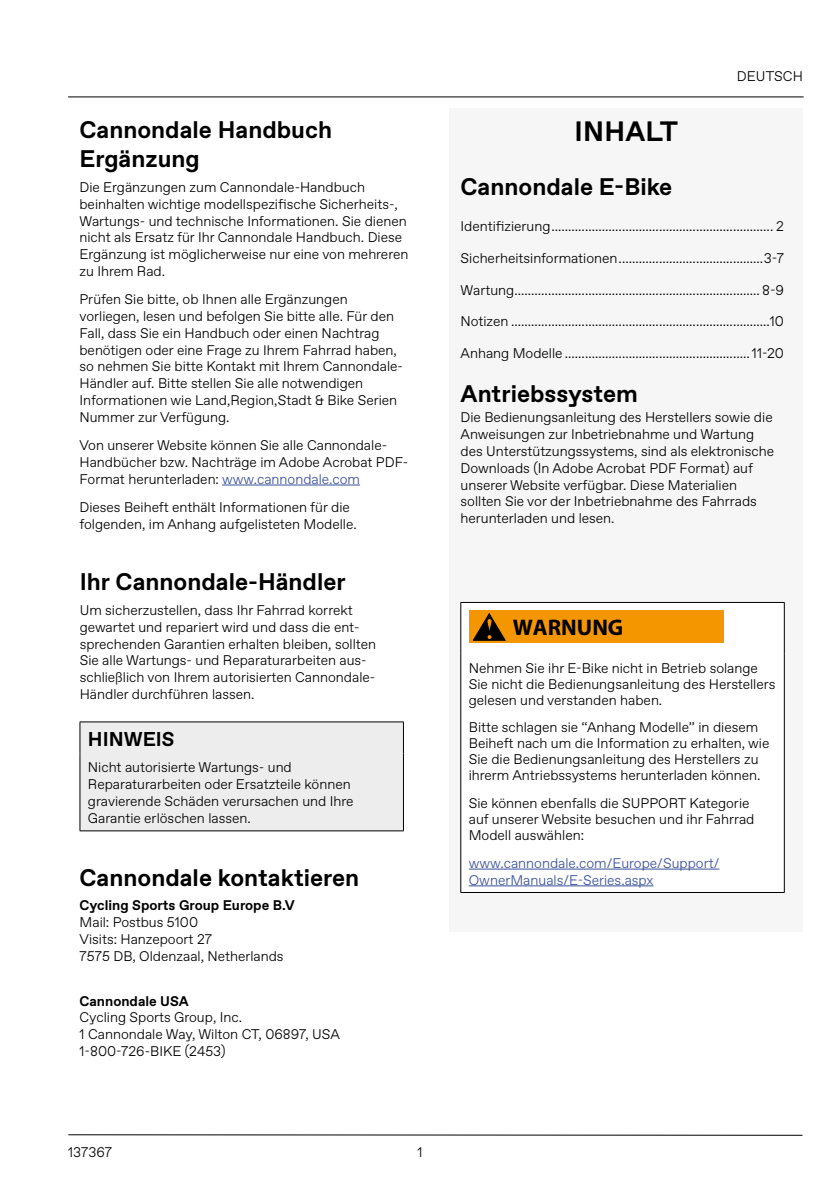
<style>
.page{position:relative;width:840px;height:1191px;background:#fff}
.page>*{position:absolute;margin:0;border:0;box-sizing:border-box;transform-origin:0 0}
.t1{font:700 28px "Favorit";letter-spacing:.01em;color:#000}
.t2{font:700 24px/28.8px "Favorit";color:#000}
.t3{font:700 22.6px "Myriad Pro";color:#000}
.t4{font:700 20px "Favorit";color:#000}
.t5{font:300 14px/16.8px "Favorit";color:#000}
.t6{font:300 14px/16.8px "Favorit";color:#39509b}
.t7{font:700 14px "Favorit";color:#000}
.s1{color:#39509b}
</style>
<div class="page">
<hr style="left:68px;top:1134px;width:734px;height:1px;background:#000">
<hr style="left:68px;top:96px;width:735px;height:1px;background:#000">
<div style="left:449px;top:108px;width:353px;height:824px;background:#f6f6f6"></div>
<div style="left:461px;top:603px;width:263px;height:289px;background:#fff"></div>
<hr style="left:460px;top:602px;width:324px;height:1px;background:#000">
<hr style="left:460px;top:602px;width:1px;height:52px;background:#000">
<hr style="left:783px;top:602px;width:1px;height:52px;background:#000">
<hr style="left:460px;top:654px;width:1px;height:238px;background:#000">
<hr style="left:783px;top:654px;width:1px;height:238px;background:#000">
<hr style="left:460px;top:892px;width:324px;height:1px;background:#000">
<div style="left:468px;top:610px;width:254px;height:36px;background:#fff"></div>
<div style="left:468px;top:611px;width:254px;height:32px;background:#f49600"></div>
<svg style="left:473px;top:613px;width:32px;height:27px"></svg>
<hr style="left:468px;top:868px;width:251px;height:1px;background:#39509b">
<hr style="left:468px;top:885px;width:185px;height:1px;background:#39509b">
<hr style="left:222px;top:484px;width:138px;height:1px;background:#39509b">
<div style="left:81px;top:722px;width:322px;height:108px;background:#ededed"></div>
<hr style="left:80px;top:721px;width:323px;height:1px;background:#000">
<hr style="left:80px;top:722px;width:1px;height:31px;background:#000">
<hr style="left:403px;top:722px;width:1px;height:31px;background:#000">
<hr style="left:80px;top:753px;width:1px;height:77px;background:#000">
<hr style="left:403px;top:753px;width:1px;height:77px;background:#000">
<hr style="left:80px;top:830px;width:323px;height:1px;background:#000">
<h2 class="t2" style="left:79px;top:115px;width:254px">Cannondale Handbuch<br>Ergänzung</h2>
<p class="t5" style="left:79px;top:178px;width:330px">Die Ergänzungen zum Cannondale-Handbuch beinhalten wichtige modellspezifische Sicherheits-, Wartungs- und technische Informationen. Sie dienen nicht als Ersatz für Ihr Cannondale Handbuch. Diese Ergänzung ist möglicherweise nur eine von mehreren zu Ihrem Rad.</p>
<p class="t5" style="left:79px;top:290px;width:325px">Prüfen Sie bitte, ob Ihnen alle Ergänzungen vorliegen, lesen und befolgen Sie bitte alle. Für den Fall, dass Sie ein Handbuch oder einen Nachtrag benötigen oder eine Frage zu Ihrem Fahrrad haben, so nehmen Sie bitte Kontakt mit Ihrem Cannondale-Händler auf. Bitte stellen Sie alle notwendigen Informationen wie Land,Region,Stadt &amp; Bike Serien Nummer zur Verfügung.</p>
<p class="t5" style="left:79px;top:436px;width:330px">Von unserer Website können Sie alle Cannondale-<br>Handbücher bzw. Nachträge im Adobe Acrobat PDF-<br>Format herunterladen: <span class="s1">www.cannondale.com</span></p>
<p class="t5" style="left:79px;top:498px;width:279px">Dieses Beiheft enthält Informationen für die folgenden, im Anhang aufgelisteten Modelle.</p>
<h2 class="t2" style="left:80px;top:567px;width:267px">Ihr Cannondale-Händler</h2>
<p class="t5" style="left:80px;top:601px;width:298px">Um sicherzustellen, dass Ihr Fahrrad korrekt gewartet und repariert wird und dass die ent&shy;sprechenden Garantien erhalten bleiben, sollten Sie alle Wartungs- und Reparaturarbeiten aus&shy;schließlich von Ihrem autorisierten Cannondale-Händler durchführen lassen.</p>
<h3 class="t4" style="left:88px;top:725px;width:88px">HINWEIS</h3>
<p class="t5" style="left:88px;top:758px;width:267px">Nicht autorisierte Wartungs- und Reparaturarbeiten oder Ersatzteile können gravierende Schäden verursachen und Ihre Garantie erlöschen lassen.</p>
<h2 class="t2" style="left:79px;top:862px;width:281px">Cannondale kontaktieren</h2>
<p class="t7" style="left:79px;top:896px;width:217px">Cycling Sports Group Europe B.V</p>
<p class="t5" style="left:79px;top:913px;width:205px">Mail: Postbus 5100<br>Visits: Hanzepoort 27<br>7575 DB, Oldenzaal, Netherlands</p>
<p class="t7" style="left:79px;top:991px;width:111px">Cannondale USA</p>
<p class="t5" style="left:79px;top:1008px;width:262px">Cycling Sports Group, Inc.<br>1 Cannondale Way, Wilton CT, 06897, USA<br>1-800-726-BIKE (2453)</p>
<p class="t5" style="left:68px;top:1143px;width:46px">137367</p>
<p class="t5" style="left:417px;top:1143px;width:7px">1</p>
<p class="t5" style="left:736px;top:67px;width:68px">DEUTSCH</p>
<h1 class="t1" style="left:574px;top:113px;width:105px">INHALT</h1>
<h2 class="t2" style="left:460px;top:172px;width:213px">Cannondale E-Bike</h2>
<p class="t5" style="left:460px;top:217px;width:325px">Identifizierung.................................................................. 2</p>
<p class="t5" style="left:460px;top:249px;width:325px">Sicherheitsinformationen...........................................3-7</p>
<p class="t5" style="left:460px;top:281px;width:325px">Wartung......................................................................... 8-9</p>
<p class="t5" style="left:460px;top:313px;width:325px">Notizen .............................................................................10</p>
<p class="t5" style="left:460px;top:344px;width:325px">Anhang Modelle .......................................................11-20</p>
<h2 class="t2" style="left:460px;top:379px;width:179px">Antriebssystem</h2>
<p class="t5" style="left:460px;top:408px;width:315px">Die Bedienungsanleitung des Herstellers sowie die Anweisungen zur Inbetriebnahme und Wartung des Unterstützungssystems, sind als elektronische Downloads (In Adobe Acrobat PDF Format) auf unserer Website verfügbar. Diese Materialien sollten Sie vor der Inbetriebnahme des Fahrrads herunterladen und lesen.</p>
<h3 class="t3" style="left:512px;top:613px;width:112px">WARNUNG</h3>
<p class="t5" style="left:468px;top:659px;width:308px;line-height:16px">Nehmen Sie ihr E-Bike nicht in Betrieb solange<br>Sie nicht die Bedienungsanleitung des Herstellers gelesen und verstanden haben.</p>
<p class="t5" style="left:468px;top:719px;width:302px;line-height:16px">Bitte schlagen sie “Anhang Modelle” in diesem Beiheft nach um die Information zu erhalten, wie Sie die Bedienungsanleitung des Herstellers zu ihrerm Antriebssystems herunterladen können.</p>
<p class="t5" style="left:468px;top:794px;width:287px;line-height:16px">Sie können ebenfalls die SUPPORT Kategorie auf unserer Website besuchen und ihr Fahrrad<br>Modell auswählen:</p>
<p class="t6" style="left:468px;top:854px;width:252px">www.cannondale.com/Europe/Support/<br>OwnerManuals/E-Series.aspx</p>
</div>
